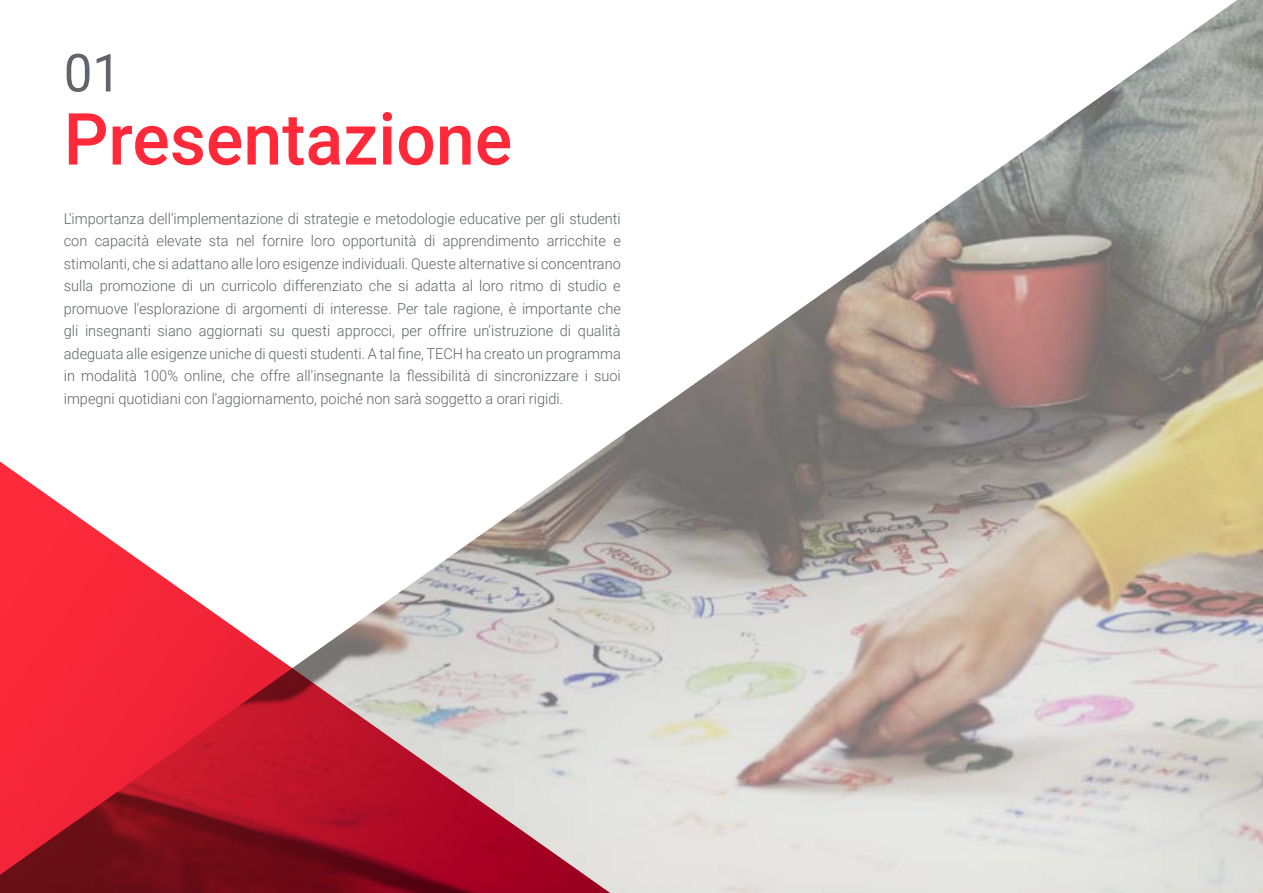
<style>
.page{position:relative;width:1263px;height:893px;background:#fff}
.page>*{position:absolute;margin:0;border:0;box-sizing:border-box;transform-origin:0 0}
.t1{font:500 72px "Roboto";color:#ff293a}
.t2{font:52.5px "Roboto";color:#61646a}
.t3{font:300 15px/22.5px "Roboto";color:#61646a;text-align:justify}
</style>
<div class="page">
<img style="left:607px;top:0;width:656px;height:893px">
<svg style="left:0;top:446px;width:640px;height:447px"></svg>
<h2 class="t2" style="left:64px;top:36px;width:59px">01</h2>
<h1 class="t1" style="left:64px;top:89px;width:450px">Presentazione</h1>
<p class="t3" style="left:64px;top:207px;width:559px">L'importanza dell'implementazione di strategie e metodologie educative per gli studenti con capacità elevate sta nel fornire loro opportunità di apprendimento arricchite e stimolanti, che si adattano alle loro esigenze individuali. Queste alternative si concentrano sulla promozione di un curricolo differenziato che si adatta al loro ritmo di studio e promuove l'esplorazione di argomenti di interesse. Per tale ragione, è importante che gli insegnanti siano aggiornati su questi approcci, per offrire un'istruzione di qualità adeguata alle esigenze uniche di questi studenti. A tal fine, TECH ha creato un programma in modalità 100% online, che offre all'insegnante la flessibilità di sincronizzare i suoi impegni quotidiani con l'aggiornamento, poiché non sarà soggetto a orari rigidi.</p>
</div>
